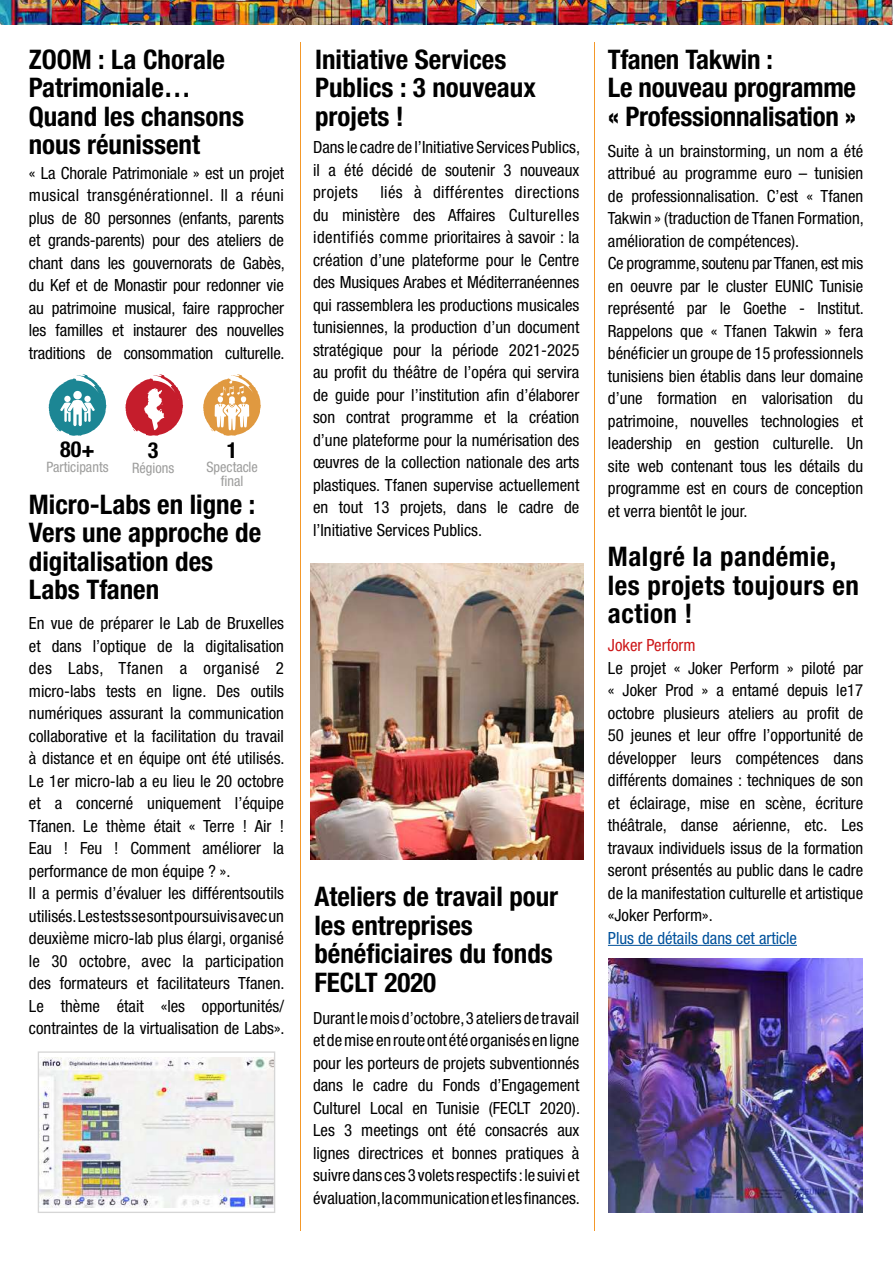
<style>
.page{position:relative;width:893px;height:1263px;background:#fff}
.page>*{position:absolute;margin:0;border:0;box-sizing:border-box;transform-origin:0 0}
.t1{font:700 condensed 27px/28.5px "Helvetica Neue LT Std";color:#000}
.t2{font:700 condensed 27px/28.5px "Helvetica Neue LT Std";letter-spacing:.02em;color:#000}
.t3{font:700 condensed 22.05px "Helvetica Neue LT Std";color:#000}
.t4{font:condensed 16.8px/22.5px "Helvetica Neue LT Std";color:#000;text-align:justify}
.t5{font:condensed 16.8px "Helvetica Neue LT Std";color:#00529c}
.t6{font:condensed 16.8px "Helvetica Neue LT Std";color:#cd1719}
.t7{font:condensed 14.4px/14.2px "Helvetica Neue LT Std";color:#9d9d9c;text-align:center}
</style>
<div class="page">
<hr style="left:608px;top:945px;width:189px;height:1px;background:#00529c">
<hr style="left:300px;top:42px;width:1px;height:1188px;background:#f49829">
<hr style="left:594px;top:42px;width:1px;height:1188px;background:#f49829">
<img style="left:0;top:0;width:893px;height:25px">
<svg style="left:49px;top:374px;width:57px;height:62px"></svg>
<div style="left:73px;top:391px;width:9px;height:8px;background:#fff;border-radius:50%"></div>
<div style="left:64px;top:396px;width:7px;height:6px;background:#fff;border-radius:50%"></div>
<div style="left:84px;top:396px;width:7px;height:6px;background:#fff;border-radius:50%"></div>
<svg style="left:125px;top:374px;width:58px;height:62px"></svg>
<svg style="left:203px;top:374px;width:58px;height:62px"></svg>
<img style="left:310px;top:564px;width:274px;height:295px">
<img style="left:609px;top:959px;width:253px;height:253px">
<img style="left:40px;top:1057px;width:233px;height:150px">
<div style="left:38px;top:1051px;width:237px;height:162px;border:1px solid #d6d6d6"></div>
<h1 class="t1" style="left:29px;top:45px;width:217px">ZOOM : La Chorale<br>Patrimoniale…<br>Quand les chansons nous réunissent</h1>
<h1 class="t1" style="left:315px;top:45px;width:222px">Initiative Services<br>Publics : 3 nouveaux projets !</h1>
<p class="t4" style="left:313px;top:136px;width:268px">Dans le cadre de l’Initiative Services Publics, il a été décidé de soutenir 3 nouveaux projets</p>
<p class="t4" style="left:29px;top:162px;width:257px">« La Chorale Patrimoniale » est un projet musical transgénérationnel. Il a réuni plus de 80 personnes (enfants, parents et grands-parents) pour des ateliers de chant dans les gouvernorats de Gabès, du Kef et de Monastir pour redonner vie au patrimoine musical, faire rapprocher les familles et instaurer des nouvelles traditions de consommation culturelle.</p>
<p class="t4" style="left:313px;top:181px;width:268px;text-indent:67px">liés à différentes directions du ministère des Affaires Culturelles identifiés comme prioritaires à savoir : la création d’une plateforme pour le Centre des Musiques Arabes et Méditerranéennes qui rassemblera les productions musicales tunisiennes, la production d’un document stratégique pour la période 2021-2025 au profit du théâtre de l’opéra qui servira de guide pour l’institution afin d’élaborer son contrat programme et la création d’une plateforme pour la numérisation des œuvres de la collection nationale des arts plastiques. Tfanen supervise actuellement en tout 13 projets, dans le cadre de l’Initiative Services Publics.</p>
<h2 class="t3" style="left:60px;top:436px;width:36px">80+</h2>
<p class="t7" style="left:46px;top:460px;width:64px">Participants</p>
<h2 class="t3" style="left:148px;top:436px;width:12px">3</h2>
<p class="t7" style="left:132px;top:461px;width:44px">Régions</p>
<h2 class="t3" style="left:227px;top:436px;width:12px">1</h2>
<p class="t7" style="left:206px;top:459px;width:53px">Spectacle final</p>
<h1 class="t1" style="left:29px;top:489px;width:234px">Micro-Labs en ligne :<br>Vers une approche de digitalisation des<br>Labs Tfanen</h1>
<p class="t4" style="left:29px;top:612px;width:257px;text-align:left">En vue de préparer le Lab de Bruxelles et dans l’optique de la digitalisation des Labs, Tfanen a organisé 2 micro-labs tests en ligne. Des outils numériques assurant la communication collaborative et la facilitation du travail à distance et en équipe ont été utilisés.<br>Le 1er micro-lab a eu lieu le 20 octobre et a concerné uniquement l’équipe Tfanen. Le thème était « Terre ! Air !<br>Eau ! Feu ! Comment améliorer la performance de mon équipe ? ».<br>Il a permis d’évaluer les différentsoutils utilisés. Les tests se sont poursuivis avec un deuxième micro-lab plus élargi, organisé le 30 octobre, avec la participation des formateurs et facilitateurs Tfanen.<br>Le thème était «les opportunités/ contraintes de la virtualisation de Labs».</p>
<h1 class="t1" style="left:314px;top:882px;width:245px">Ateliers de travail pour les entreprises bénéficiaires du fonds<br>FECLT 2020</h1>
<p class="t4" style="left:313px;top:1006px;width:268px">Durant le mois d’octobre, 3 ateliers de travail et de mise en route ont été organisés en ligne pour les porteurs de projets subventionnés dans le cadre du Fonds d’Engagement Culturel Local en Tunisie (FECLT 2020).<br>Les 3 meetings ont été consacrés aux lignes directrices et bonnes pratiques à suivre dans ces 3 volets respectifs : le suivi et évaluation, la communication et les finances.</p>
<h1 class="t1" style="left:608px;top:45px;width:250px">Tfanen Takwin :<br>Le nouveau programme « Professionnalisation »</h1>
<p class="t4" style="left:608px;top:139px;width:257px;text-align:left">Suite à un brainstorming, un nom a été attribué au programme euro – tunisien de professionnalisation. C’est « Tfanen Takwin » (traduction de Tfanen Formation, amélioration de compétences).<br>Ce programme, soutenu par Tfanen, est mis en oeuvre par le cluster EUNIC Tunisie représenté par le Goethe - Institut.<br>Rappelons que « Tfanen Takwin » fera bénéficier un groupe de 15 professionnels tunisiens bien établis dans leur domaine d’une formation en valorisation du patrimoine, nouvelles technologies et leadership en gestion culturelle. Un site web contenant tous les détails du programme est en cours de conception et verra bientôt le jour.</p>
<h1 class="t2" style="left:608px;top:542px;width:253px">Malgré la pandémie, les projets toujours en action !</h1>
<p class="t6" style="left:608px;top:635px;width:89px">Joker Perform</p>
<p class="t4" style="left:608px;top:656px;width:257px">Le projet « Joker Perform » piloté par « Joker Prod » a entamé depuis le17 octobre plusieurs ateliers au profit de 50 jeunes et leur offre l’opportunité de développer leurs compétences dans différents domaines : techniques de son et éclairage, mise en scène, écriture théâtrale, danse aérienne, etc. Les travaux individuels issus de la formation seront présentés au public dans le cadre de la manifestation culturelle et artistique «Joker Perform».</p>
<p class="t5" style="left:608px;top:928px;width:191px">Plus de détails dans cet article</p>
</div>
